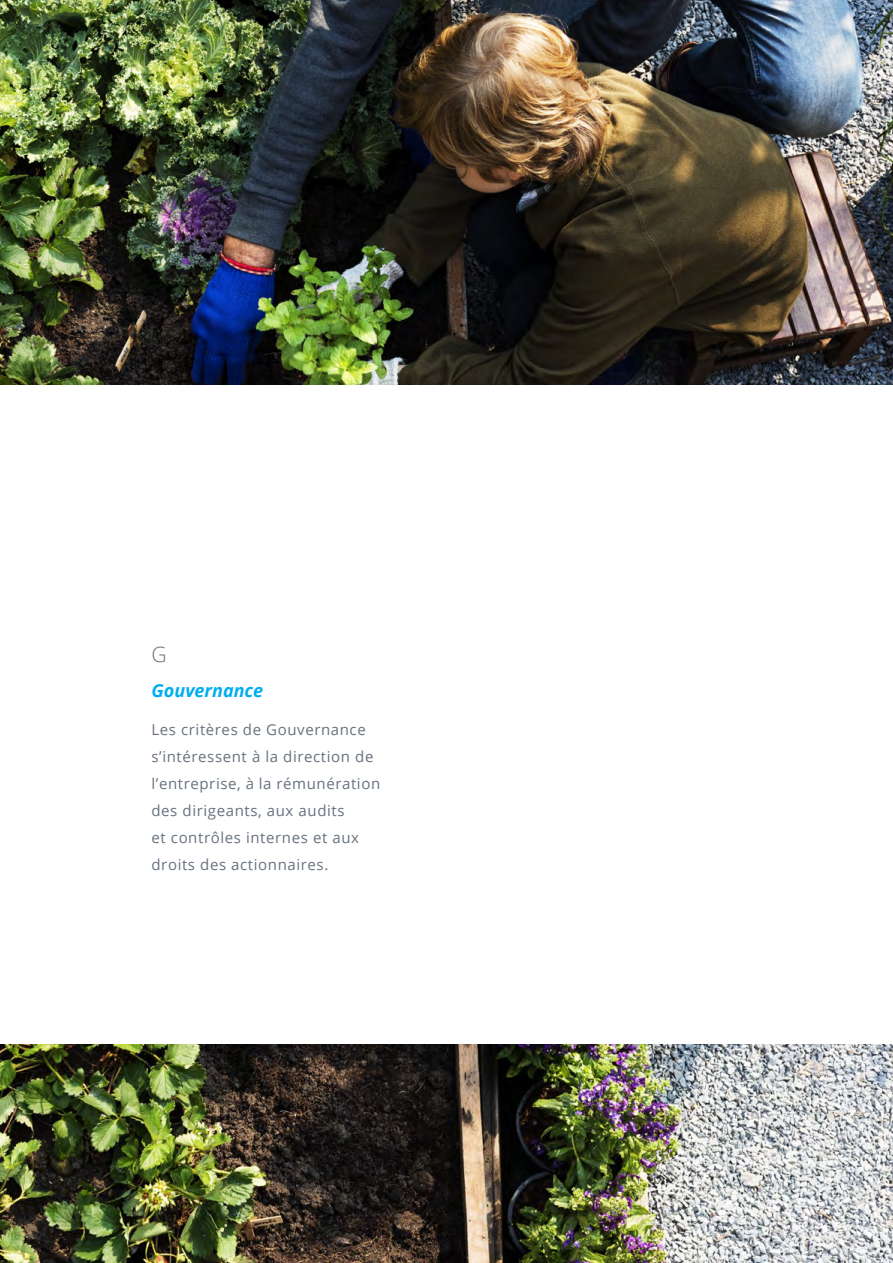
<style>
.page{position:relative;width:893px;height:1263px;background:#fff}
.page>*{position:absolute;margin:0;border:0;box-sizing:border-box;transform-origin:0 0}
.t1{font:300 21px "Open Sans";color:#67717e}
.t2{font:italic 700 18px "Open Sans";color:#00aeef}
.t3{font:15px/27px "Open Sans";letter-spacing:.04em;color:#67717e}
</style>
<div class="page">
<img style="left:0;top:0;width:893px;height:384px">
<img style="left:0;top:1044px;width:893px;height:219px">
<h1 class="t1" style="left:152px;top:640px;width:17px">G</h1>
<p class="t2" style="left:152px;top:678px;width:113px">Gouvernance</p>
<p class="t3" style="left:152px;top:716px;width:230px">Les critères de Gouvernance s’intéressent à la direction de l’entreprise, à la rémunération des dirigeants, aux audits<br>et contrôles internes et aux droits des actionnaires.</p>
</div>
